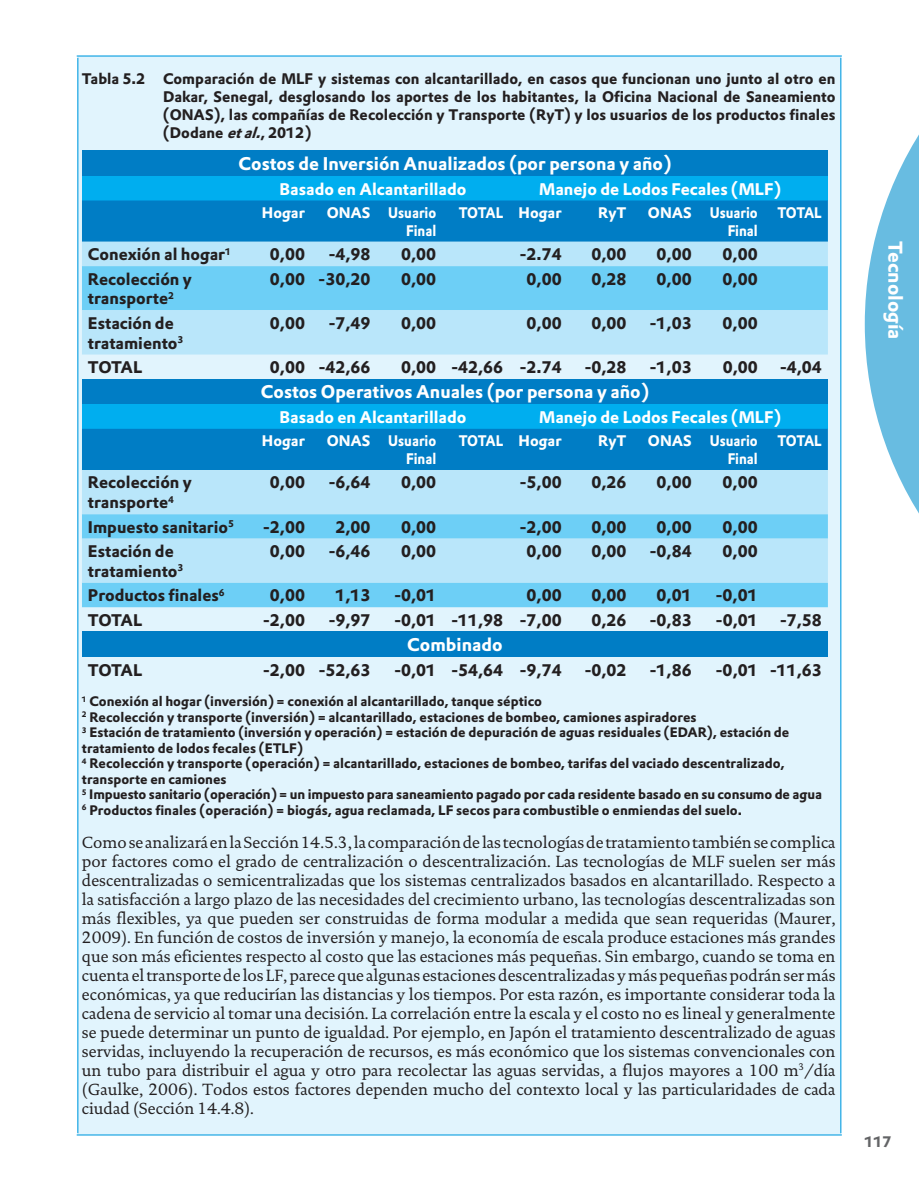
<style>
.page{position:relative;width:919px;height:1191px;background:#fff}
.page>*{position:absolute;margin:0;border:0;box-sizing:border-box;transform-origin:0 0}
.t1{font:19.5px "DTL Prokyon T Bold";color:#fff}
.t2{font:18px "DTL Prokyon T Bold";color:#fff}
.t3{font:16.5px/19px "DTL Documenta T";color:#231f20;text-align:justify}
.t4{font:16.5px/19.8px "DTL Prokyon T Bold";color:#231f20}
.t5{font:16.5px "DTL Prokyon T Bold";color:#fff}
.t6{font:15px/18px "DTL Prokyon T Bold";color:#231f20;text-align:justify}
.t7{font:15px/18px "DTL Prokyon T Bold";color:#fff;text-align:right}
.t8{font:15px "DTL Prokyon T Bold";color:#fff;scale:.9 1}
.t9{font:15px "DTL Prokyon T Bold";color:#636466}
.t10{font:13.5px/15.6px "DTL Prokyon T Bold";color:#231f20}
.s1{font-style:italic}
</style>
<div class="page">
<svg style="left:864px;top:136px;width:54px;height:376px"></svg>
<div style="left:78px;top:57px;width:762px;height:1077px;background:#e1f4fd"></div>
<hr style="left:77px;top:55px;width:764px;height:2px;background:#42b5e8">
<hr style="left:77px;top:58px;width:2px;height:1075px;background:#42b5e8">
<hr style="left:839px;top:58px;width:2px;height:1075px;background:#42b5e8">
<hr style="left:77px;top:1134px;width:764px;height:1px;background:#42b5e8">
<div style="left:82px;top:151px;width:745px;height:25px;background:#007dc5"></div>
<div style="left:82px;top:176px;width:745px;height:24px;background:#00aeef"></div>
<svg style="left:82px;top:200px;width:745px;height:154px;background:#71c3ea"></svg>
<div style="left:82px;top:379px;width:745px;height:25px;background:#007dc5"></div>
<div style="left:82px;top:404px;width:745px;height:25px;background:#00aeef"></div>
<svg style="left:82px;top:429px;width:745px;height:178px;background:#79c7ec"></svg>
<div style="left:82px;top:631px;width:745px;height:26px;background:#007dc5"></div>
<p class="t6" style="left:163px;top:69px;width:674px;text-indent:-81px">Tabla 5.2 Comparación de MLF y sistemas con alcantarillado, en casos que funcionan uno junto al otro en Dakar, Senegal, desglosando los aportes de los habitantes, la Oficina Nacional de Saneamiento (ONAS), las compañías de Recolección y Transporte (RyT) y los usuarios de los productos finales (Dodane <span class="s1">etal.</span>, 2012)</p>
<p class="t2" style="left:238px;top:152px;width:434px">Costos de Inversión Anualizados (por persona y año)</p>
<p class="t5" style="left:279px;top:178px;width:188px">Basado en Alcantarillado</p>
<p class="t5" style="left:539px;top:178px;width:243px">Manejo de Lodos Fecales (MLF)</p>
<p class="t7" style="left:262px;top:203px;width:45px">Hogar</p>
<p class="t7" style="left:327px;top:203px;width:111px">ONAS Usuario<br>Final</p>
<p class="t8" style="left:458px;top:202px;width:116px">TOTAL Hogar</p>
<p class="t7" style="left:598px;top:203px;width:30px">RyT</p>
<p class="t7" style="left:648px;top:203px;width:111px">ONAS Usuario<br>Final</p>
<p class="t8" style="left:777px;top:202px;width:51px">TOTAL</p>
<p class="t4" style="left:88px;top:244px;width:144px">Conexión al hogar<sup>1</sup></p>
<p class="t4" style="left:270px;top:244px;width:37px">0,00</p>
<p class="t4" style="left:328px;top:244px;width:43px">-4,98</p>
<p class="t4" style="left:401px;top:244px;width:37px">0,00</p>
<p class="t4" style="left:519px;top:244px;width:43px">-2.74</p>
<p class="t4" style="left:591px;top:244px;width:37px">0,00</p>
<p class="t4" style="left:656px;top:244px;width:37px">0,00</p>
<p class="t4" style="left:722px;top:244px;width:37px">0,00</p>
<p class="t4" style="left:88px;top:269px;width:105px">Recolección y transporte<sup>2</sup></p>
<p class="t4" style="left:270px;top:269px;width:102px">0,00 -30,20</p>
<p class="t4" style="left:401px;top:269px;width:37px">0,00</p>
<p class="t4" style="left:526px;top:269px;width:37px">0,00</p>
<p class="t4" style="left:591px;top:269px;width:37px">0,28</p>
<p class="t4" style="left:656px;top:269px;width:37px">0,00</p>
<p class="t4" style="left:722px;top:269px;width:37px">0,00</p>
<p class="t4" style="left:88px;top:313px;width:97px">Estación de tratamiento<sup>3</sup></p>
<p class="t4" style="left:270px;top:313px;width:37px">0,00</p>
<p class="t4" style="left:328px;top:313px;width:43px">-7,49</p>
<p class="t4" style="left:401px;top:313px;width:37px">0,00</p>
<p class="t4" style="left:526px;top:313px;width:37px">0,00</p>
<p class="t4" style="left:591px;top:313px;width:37px">0,00</p>
<p class="t4" style="left:649px;top:313px;width:43px">-1,03</p>
<p class="t4" style="left:722px;top:313px;width:37px">0,00</p>
<p class="t4" style="left:88px;top:357px;width:56px">TOTAL</p>
<p class="t4" style="left:270px;top:357px;width:102px">0,00 -42,66</p>
<p class="t4" style="left:401px;top:357px;width:162px">0,00 -42,66 -2.74</p>
<p class="t4" style="left:584px;top:357px;width:43px">-0,28</p>
<p class="t4" style="left:649px;top:357px;width:43px">-1,03</p>
<p class="t4" style="left:722px;top:357px;width:37px">0,00</p>
<p class="t4" style="left:780px;top:357px;width:43px">-4,04</p>
<p class="t2" style="left:261px;top:380px;width:389px">Costos Operativos Anuales (por persona y año)</p>
<p class="t5" style="left:279px;top:406px;width:188px">Basado en Alcantarillado</p>
<p class="t5" style="left:539px;top:406px;width:243px">Manejo de Lodos Fecales (MLF)</p>
<p class="t7" style="left:262px;top:431px;width:45px">Hogar</p>
<p class="t7" style="left:327px;top:431px;width:111px">ONAS Usuario<br>Final</p>
<p class="t8" style="left:458px;top:431px;width:116px">TOTAL Hogar</p>
<p class="t7" style="left:598px;top:431px;width:30px">RyT</p>
<p class="t7" style="left:648px;top:431px;width:111px">ONAS Usuario<br>Final</p>
<p class="t8" style="left:777px;top:431px;width:51px">TOTAL</p>
<p class="t4" style="left:88px;top:472px;width:105px">Recolección y transporte<sup>4</sup></p>
<p class="t4" style="left:270px;top:472px;width:37px">0,00</p>
<p class="t4" style="left:328px;top:472px;width:43px">-6,64</p>
<p class="t4" style="left:401px;top:472px;width:37px">0,00</p>
<p class="t4" style="left:520px;top:472px;width:43px">-5,00</p>
<p class="t4" style="left:591px;top:472px;width:37px">0,26</p>
<p class="t4" style="left:656px;top:472px;width:37px">0,00</p>
<p class="t4" style="left:722px;top:472px;width:37px">0,00</p>
<p class="t4" style="left:88px;top:517px;width:147px">Impuesto sanitario<sup>5</sup></p>
<p class="t4" style="left:263px;top:517px;width:43px">-2,00</p>
<p class="t4" style="left:335px;top:517px;width:37px">2,00</p>
<p class="t4" style="left:401px;top:517px;width:37px">0,00</p>
<p class="t4" style="left:520px;top:517px;width:43px">-2,00</p>
<p class="t4" style="left:591px;top:517px;width:37px">0,00</p>
<p class="t4" style="left:656px;top:517px;width:37px">0,00</p>
<p class="t4" style="left:722px;top:517px;width:37px">0,00</p>
<p class="t4" style="left:88px;top:541px;width:97px">Estación de tratamiento<sup>3</sup></p>
<p class="t4" style="left:270px;top:541px;width:37px">0,00</p>
<p class="t4" style="left:328px;top:541px;width:43px">-6,46</p>
<p class="t4" style="left:401px;top:541px;width:37px">0,00</p>
<p class="t4" style="left:526px;top:541px;width:37px">0,00</p>
<p class="t4" style="left:591px;top:541px;width:37px">0,00</p>
<p class="t4" style="left:649px;top:541px;width:43px">-0,84</p>
<p class="t4" style="left:722px;top:541px;width:37px">0,00</p>
<p class="t4" style="left:88px;top:585px;width:138px">Productos finales<sup>6</sup></p>
<p class="t4" style="left:270px;top:585px;width:37px">0,00</p>
<p class="t4" style="left:335px;top:585px;width:37px">1,13</p>
<p class="t4" style="left:394px;top:585px;width:43px">-0,01</p>
<p class="t4" style="left:526px;top:585px;width:37px">0,00</p>
<p class="t4" style="left:591px;top:585px;width:37px">0,00</p>
<p class="t4" style="left:656px;top:585px;width:37px">0,01</p>
<p class="t4" style="left:716px;top:585px;width:43px">-0,01</p>
<p class="t4" style="left:88px;top:609px;width:56px">TOTAL</p>
<p class="t4" style="left:263px;top:609px;width:43px">-2,00</p>
<p class="t4" style="left:328px;top:609px;width:43px">-9,97</p>
<p class="t4" style="left:394px;top:609px;width:169px">-0,01 -11,98 -7,00</p>
<p class="t4" style="left:591px;top:609px;width:37px">0,26</p>
<p class="t4" style="left:649px;top:609px;width:43px">-0,83</p>
<p class="t4" style="left:716px;top:609px;width:43px">-0,01</p>
<p class="t4" style="left:780px;top:609px;width:43px">-7,58</p>
<p class="t2" style="left:407px;top:633px;width:97px">Combinado</p>
<p class="t4" style="left:88px;top:659px;width:56px">TOTAL</p>
<p class="t4" style="left:263px;top:659px;width:109px">-2,00 -52,63</p>
<p class="t4" style="left:394px;top:659px;width:169px">-0,01 -54,64 -9,74</p>
<p class="t4" style="left:584px;top:659px;width:43px">-0,02</p>
<p class="t4" style="left:649px;top:659px;width:43px">-1,86</p>
<p class="t4" style="left:716px;top:659px;width:107px">-0,01 -11,63</p>
<p class="t10" style="left:82px;top:693px;width:741px"><sup>1</sup> Conexión al hogar (inversión) = conexión al alcantarillado, tanque séptico<br><sup>2</sup> Recolección y transporte (inversión) = alcantarillado, estaciones de bombeo, camiones aspiradores<br><sup>3</sup> Estación de tratamiento (inversión y operación) = estación de depuración de aguas residuales (EDAR), estación de tratamiento de lodos fecales (ETLF)<br><sup>4</sup> Recolección y transporte (operación) = alcantarillado, estaciones de bombeo, tarifas del vaciado descentralizado, transporte en camiones<br><sup>5</sup> Impuesto sanitario (operación) = un impuesto para saneamiento pagado por cada residente basado en su consumo de agua <sup>6</sup> Productos finales (operación) = biogás, agua reclamada, LF secos para combustible o enmiendas del suelo.</p>
<p class="t3" style="left:82px;top:832px;width:755px">Como se analizará en la Sección 14.5.3, la comparación de las tecnologías de tratamiento también se complica por factores como el grado de centralización o descentralización. Las tecnologías de MLF suelen ser más descentralizadas o semicentralizadas que los sistemas centralizados basados en alcantarillado. Respecto a la satisfacción a largo plazo de las necesidades del crecimiento urbano, las tecnologías descentralizadas son más flexibles, ya que pueden ser construidas de forma modular a medida que sean requeridas (Maurer, 2009). En función de costos de inversión y manejo, la economía de escala produce estaciones más grandes que son más eficientes respecto al costo que las estaciones más pequeñas. Sin embargo, cuando se toma en cuenta el transporte de los LF, parece que algunas estaciones descentralizadas y más pequeñas podrán ser más económicas, ya que reducirían las distancias y los tiempos. Por esta razón, es importante considerar toda la cadena de servicio al tomar una decisión. La correlación entre la escala y el costo no es lineal y generalmente se puede determinar un punto de igualdad. Por ejemplo, en Japón el tratamiento descentralizado de aguas servidas, incluyendo la recuperación de recursos, es más económico que los sistemas convencionales con un tubo para distribuir el agua y otro para recolectar las aguas servidas, a flujos mayores a 100 m<sup>3</sup>/día (Gaulke, 2006). Todos estos factores dependen mucho del contexto local y las particularidades de cada ciudad (Sección 14.4.8).</p>
<p class="t1" style="left:908px;top:241px;width:100px;rotate:90deg">Tecnología</p>
<p class="t9" style="left:864px;top:1131px;width:28px">117</p>
</div>
